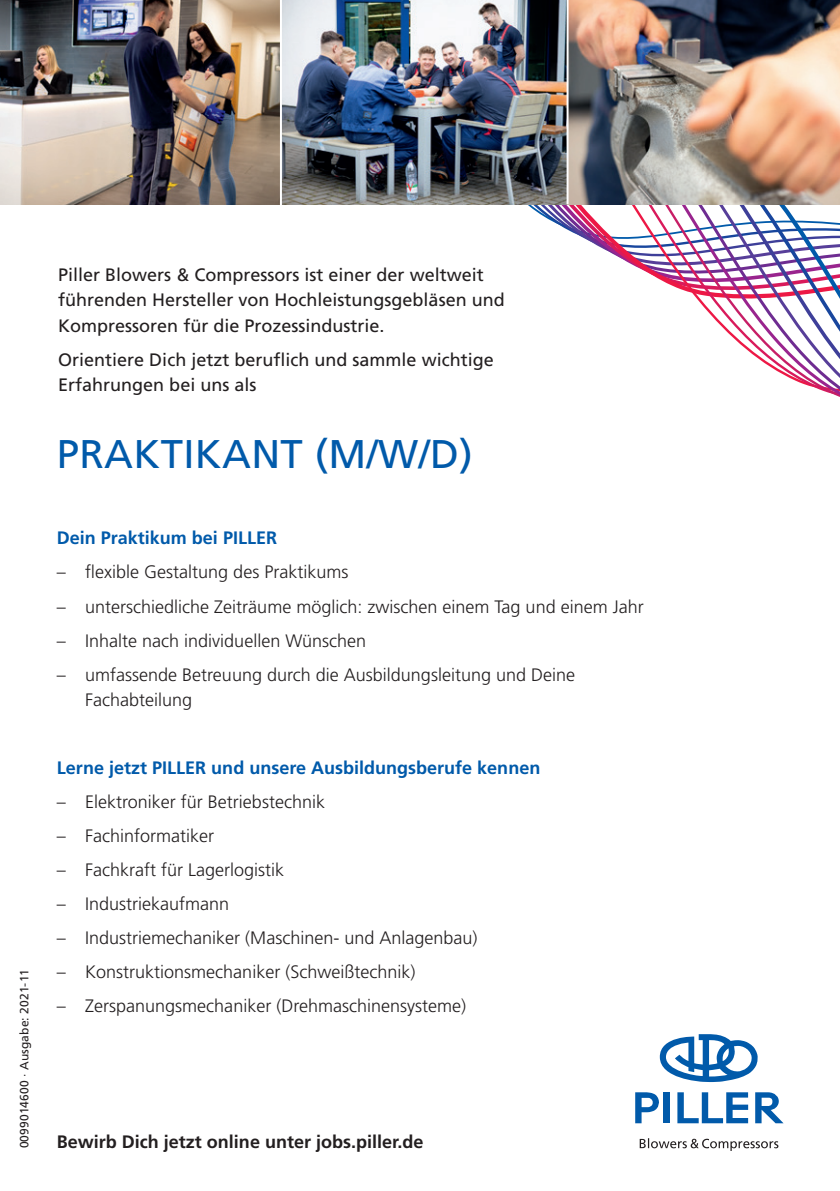
<style>
.page{position:relative;width:840px;height:1191px;background:#fff}
.page>*{position:absolute;margin:0;border:0;box-sizing:border-box;transform-origin:0 0}
.RÜCK__Headline_blau{font:40px "Frutiger LT Std";letter-spacing:.01em;color:#015aaa}
.Copy_45_light_schwar{font:300 18px/25.6px "Frutiger LT Std";color:#231f20}
.Copy_45_light_schwar-2{font:18px/25.6px "Frutiger LT Std";color:#231f20}
.Copy_45_light_schwar-3{font:700 18px "Frutiger LT Std";color:#015aaa}
.Copy_45_light_schwar-4{font:700 18px "Frutiger LT Std";color:#231f20}
.Drucknormzeile{font:12px "Frutiger";letter-spacing:.01em;color:#231f20}
</style>
<div class="page">
<svg style="left:425px;top:204px;width:414px;height:193px"></svg>
<img style="left:0;top:0;width:839px;height:204px">
<svg style="left:659px;top:1034px;width:99px;height:48px"></svg>
<div style="left:663px;top:1092px;width:6px;height:31px;background:#015aaa"></div>
<svg style="left:635px;top:1092px;width:24px;height:31px"></svg>
<svg style="left:755px;top:1092px;width:28px;height:31px"></svg>
<svg style="left:677px;top:1092px;width:70px;height:31px"></svg>
<svg style="left:639px;top:1138px;width:139px;height:13px"></svg>
<hr style="left:280px;top:0;width:2px;height:213px;background:#fff">
<hr style="left:566px;top:0;width:2px;height:204px;background:#fff">
<p class="Drucknormzeile" style="left:17px;top:1148px;width:181px;rotate:-90deg">0099014600 · Ausgabe: 2021-11</p>
<p class="Copy_45_light_schwar-2" style="left:58px;top:262px;width:448px">Piller Blowers &amp; Compressors ist einer der weltweit führenden Hersteller von Hochleistungsgebläsen und<br>Kompressoren für die Prozessindustrie.</p>
<p class="Copy_45_light_schwar-2" style="left:58px;top:347px;width:437px">Orientiere Dich jetzt beruflich und sammle wichtige<br>Erfahrungen bei uns als</p>
<p class="RÜCK__Headline_blau" style="left:57px;top:430px;width:417px">PRAKTIKANT (M/W/D)</p>
<p class="Copy_45_light_schwar-3" style="left:57px;top:527px;width:222px">Dein Praktikum bei PILLER</p>
<p class="Copy_45_light_schwar" style="left:57px;top:560px;width:293px">– flexible Gestaltung des Praktikums</p>
<p class="Copy_45_light_schwar" style="left:57px;top:594px;width:588px">– unterschiedliche Zeiträume möglich: zwischen einem Tag und einem Jahr</p>
<p class="Copy_45_light_schwar" style="left:57px;top:628px;width:311px">– Inhalte nach individuellen Wünschen</p>
<p class="Copy_45_light_schwar" style="left:85px;top:662px;width:491px;text-indent:-28px">– umfassende Betreuung durch die Ausbildungsleitung und Deine<br>Fachabteilung</p>
<p class="Copy_45_light_schwar-3" style="left:57px;top:757px;width:485px">Lerne jetzt PILLER und unsere Ausbildungsberufe kennen</p>
<p class="Copy_45_light_schwar" style="left:57px;top:789px;width:270px">– Elektroniker für Betriebstechnik</p>
<p class="Copy_45_light_schwar" style="left:57px;top:823px;width:159px">– Fachinformatiker</p>
<p class="Copy_45_light_schwar" style="left:57px;top:857px;width:229px">– Fachkraft für Lagerlogistik</p>
<p class="Copy_45_light_schwar" style="left:57px;top:891px;width:174px">– Industriekaufmann</p>
<p class="Copy_45_light_schwar" style="left:57px;top:925px;width:422px">– Industriemechaniker (Maschinen- und Anlagenbau)</p>
<p class="Copy_45_light_schwar" style="left:57px;top:959px;width:360px">– Konstruktionsmechaniker (Schweißtechnik)</p>
<p class="Copy_45_light_schwar" style="left:57px;top:993px;width:411px">– Zerspanungsmechaniker (Drehmaschinensysteme)</p>
<p class="Copy_45_light_schwar-4" style="left:57px;top:1131px;width:368px">Bewirb Dich jetzt online unter jobs.piller.de</p>
</div>
